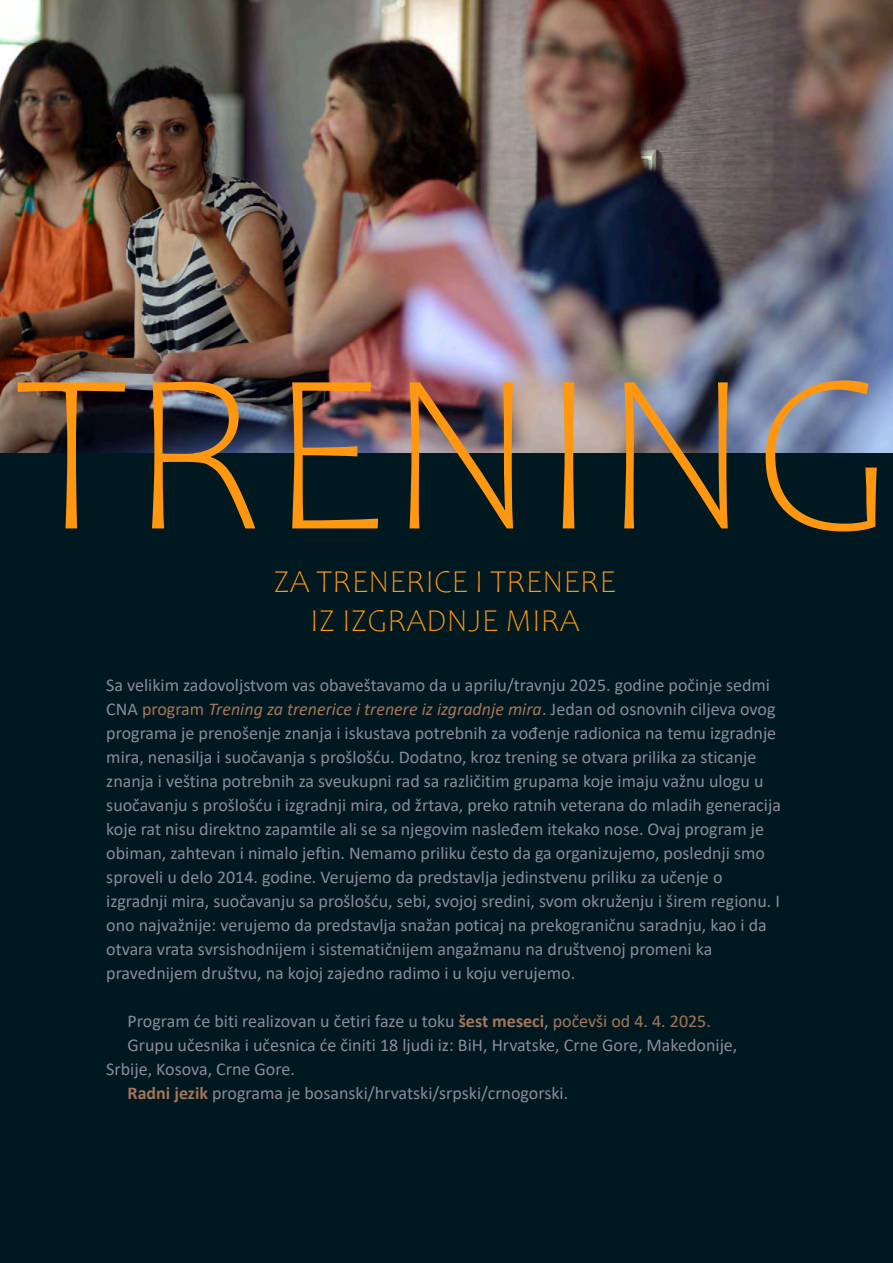
<style>
.page{position:relative;width:893px;height:1263px;background:#fff}
.page>*{position:absolute;margin:0;border:0;box-sizing:border-box;transform-origin:0 0}
.t1{font:300 229.5px "Candara";color:#ff9810}
.t2{font:300 32.1px/39.2px "Candara";color:#ff9810;text-align:center}
.t3{font:18px/24px "Calibri";color:#8a8b99}
.s1{color:#a67459}
.s2{font-style:italic;color:#a67459}
.s3{font-weight:700;color:#a67459}
</style>
<div class="page">
<div style="left:0;top:322px;width:893px;height:941px;background:#001920"></div>
<img style="left:0;top:0;width:893px;height:453px">
<h1 class="t1" style="left:15px;top:362px;width:880px">TRENING</h1>
<h2 class="t2" style="left:274px;top:565px;width:344px">ZA TRENERICE I TRENERE<br>IZ IZGRADNJE MIRA</h2>
<p class="t3" style="left:106px;top:675px;width:676px">Sa velikim zadovoljstvom vas obaveštavamo da u aprilu/travnju 2025. godine počinje sedmi CNA <span class="s1">program</span> <span class="s2">Trening za trenerice i trenere iz izgradnje mira</span>. Jedan od osnovnih ciljeva ovog programa je prenošenje znanja i iskustava potrebnih za vođenje radionica na temu izgradnje mira, nenasilja i suočavanja s prošlošću. Dodatno, kroz trening se otvara prilika za sticanje znanja i veština potrebnih za sveukupni rad sa različitim grupama koje imaju važnu ulogu u suočavanju s prošlošću i izgradnji mira, od žrtava, preko ratnih veterana do mladih generacija koje rat nisu direktno zapamtile ali se sa njegovim nasleđem itekako nose. Ovaj program je obiman, zahtevan i nimalo jeftin. Nemamo priliku često da ga organizujemo, poslednji smo sproveli u delo 2014. godine. Verujemo da predstavlja jedinstvenu priliku za učenje o izgradnji mira, suočavanju sa prošlošću, sebi, svojoj sredini, svom okruženju i širem regionu. I ono najvažnije: verujemo da predstavlja snažan poticaj na prekograničnu saradnju, kao i da otvara vrata svrsishodnijem i sistematičnijem angažmanu na društvenoj promeni ka pravednijem društvu, na kojoj zajedno radimo i u koju verujemo.</p>
<p class="t3" style="left:128px;top:1011px;width:585px">Program će biti realizovan u četiri faze u toku <span class="s3">šest meseci</span>, <span class="s1">počevši od 4. 4. 2025.</span></p>
<p class="t3" style="left:128px;top:1035px;width:611px">Grupu učesnika i učesnica će činiti 18 ljudi iz: BiH, Hrvatske, Crne Gore, Makedonije,</p>
<p class="t3" style="left:106px;top:1059px;width:190px">Srbije, Kosova, Crne Gore.</p>
<p class="t3" style="left:128px;top:1083px;width:442px"><span class="s3">Radni jezik</span> programa je bosanski/hrvatski/srpski/crnogorski.</p>
</div>
